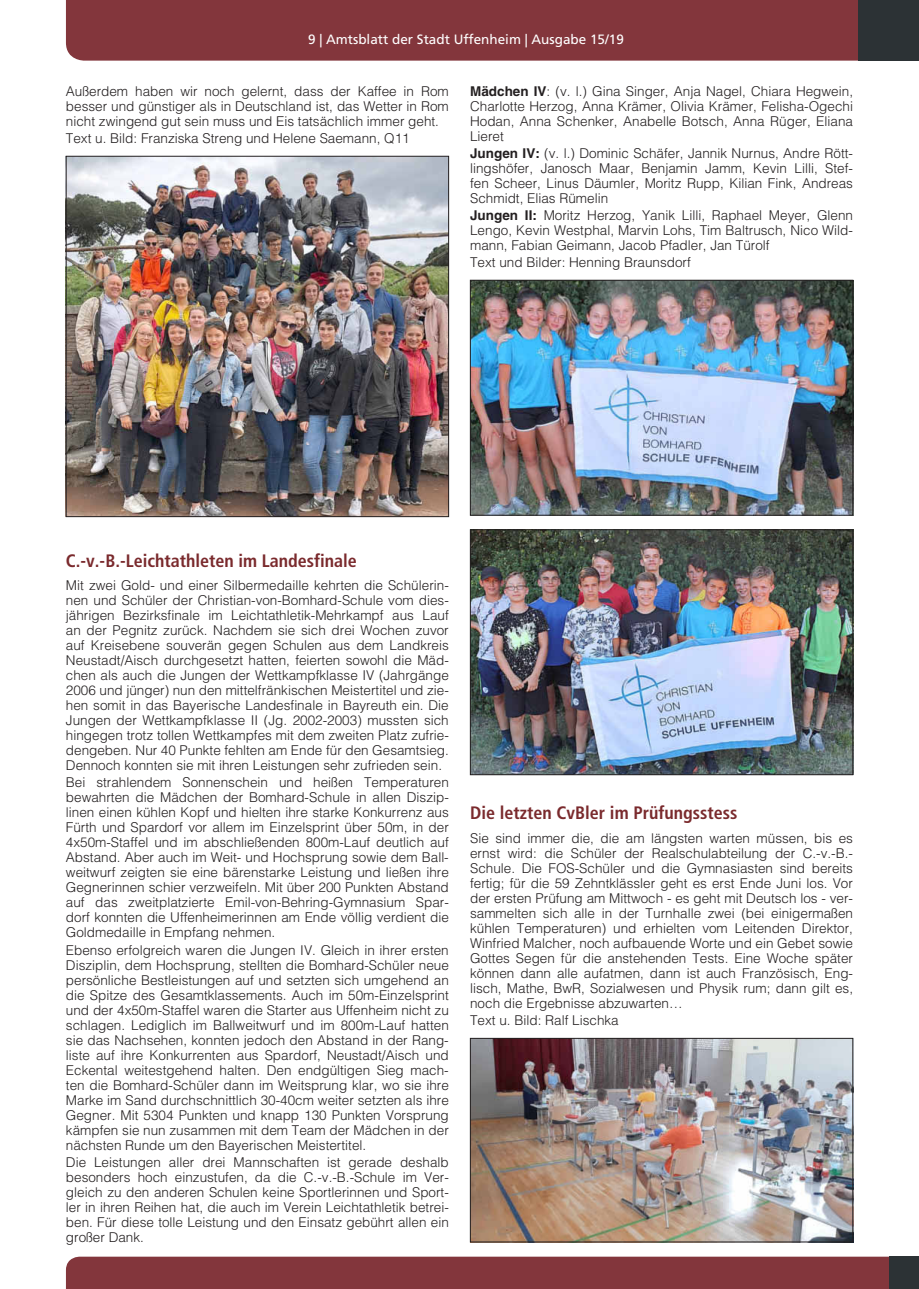
<style>
.page{position:relative;width:919px;height:1289px;background:#fff}
.page>*{position:absolute;margin:0;border:0;box-sizing:border-box;transform-origin:0 0}
.t1{font:700 condensed 18px "Frutiger LT";color:#7a2a2d}
.t2{font:300 13.5px/15px "Helvetica LT";color:#231f20;text-align:justify}
.t3{font:13.5px "Frutiger LT";color:#fff}
.s1{font-weight:700}
</style>
<div class="page">
<div style="left:66px;top:1256px;width:823px;height:32px;background:#83363c"></div>
<div style="left:889px;top:1256px;width:29px;height:32px;background:#2c3235"></div>
<div style="left:66px;top:0;width:792px;height:61px;background:#83363c"></div>
<div style="left:858px;top:0;width:60px;height:61px;background:#2c3235"></div>
<img style="left:472px;top:282px;width:379px;height:231px">
<div style="left:470px;top:280px;width:383px;height:235px;border:1px solid #231f20"></div>
<img style="left:472px;top:531px;width:379px;height:242px">
<div style="left:470px;top:529px;width:383px;height:246px;border:1px solid #231f20"></div>
<img style="left:472px;top:1040px;width:379px;height:200px">
<div style="left:470px;top:1038px;width:383px;height:204px;border:1px solid #231f20"></div>
<img style="left:68px;top:158px;width:379px;height:357px">
<div style="left:66px;top:156px;width:383px;height:361px;border:1px solid #231f20"></div>
<p class="t3" style="left:308px;top:32px;width:317px">9 | Amtsblatt der Stadt Uffenheim | Ausgabe 15/19</p>
<p class="t2" style="left:470px;top:83px;width:384px"><span class="s1">Mädchen IV</span>: (v. l. ) Gina Singer, Anja Nagel, Chiara Hegwein, Charlotte Herzog, Anna Krämer, Olivia Krämer, Felisha-Ogechi Hodan, Anna Schenker, Anabelle Botsch, Anna Rüger, Eliana Lieret</p>
<p class="t2" style="left:470px;top:145px;width:384px"><span class="s1">Jungen IV:</span> (v. l. ) Dominic Schäfer, Jannik Nurnus, Andre Rött&shy;lingshöfer, Janosch Maar, Benjamin Jamm, Kevin Lilli, Stef&shy;fen Scheer, Linus Däumler, Moritz Rupp, Kilian Fink, Andreas Schmidt, Elias Rümelin</p>
<p class="t2" style="left:470px;top:207px;width:384px"><span class="s1">Jungen II:</span> Moritz Herzog, Yanik Lilli, Raphael Meyer, Glenn Lengo, Kevin Westphal, Marvin Lohs, Tim Baltrusch, Nico Wild&shy;mann, Fabian Geimann, Jacob Pfadler, Jan Türolf</p>
<p class="t2" style="left:470px;top:254px;width:222px">Text und Bilder: Henning Braunsdorf</p>
<p class="t2" style="left:66px;top:83px;width:384px">Außerdem haben wir noch gelernt, dass der Kaffee in Rom besser und günstiger als in Deutschland ist, das Wetter in Rom nicht zwingend gut sein muss und Eis tatsächlich immer geht.</p>
<p class="t2" style="left:66px;top:131px;width:345px">Text u. Bild: Franziska Streng und Helene Saemann, Q11</p>
<h1 class="t1" style="left:66px;top:549px;width:292px">C.-v.-B.-Leichtathleten im Landesfinale</h1>
<p class="t2" style="left:66px;top:577px;width:384px;text-align:left">Mit zwei Gold- und einer Silbermedaille kehrten die Schülerin&shy;nen und Schüler der Christian-von-Bomhard-Schule vom dies&shy;jährigen Bezirksfinale im Leichtathletik-Mehrkampf aus Lauf an der Pegnitz zurück. Nachdem sie sich drei Wochen zuvor auf Kreisebene souverän gegen Schulen aus dem Landkreis Neustadt/Aisch durchgesetzt hatten, feierten sowohl die Mäd&shy;chen als auch die Jungen der Wettkampfklasse IV (Jahrgänge 2006 und jünger) nun den mittelfränkischen Meistertitel und zie&shy;hen somit in das Bayerische Landesfinale in Bayreuth ein. Die Jungen der Wettkampfklasse II (Jg. 2002-2003) mussten sich hingegen trotz tollen Wettkampfes mit dem zweiten Platz zufrie&shy;dengeben. Nur 40 Punkte fehlten am Ende für den Gesamtsieg.<br>Dennoch konnten sie mit ihren Leistungen sehr zufrieden sein.</p>
<p class="t2" style="left:66px;top:775px;width:384px">Bei strahlendem Sonnenschein und heißen Temperaturen bewahrten die Mädchen der Bomhard-Schule in allen Diszip&shy;linen einen kühlen Kopf und hielten ihre starke Konkurrenz aus Fürth und Spardorf vor allem im Einzelsprint über 50m, in der 4x50m-Staffel und im abschließenden 800m-Lauf deutlich auf Abstand. Aber auch im Weit- und Hochsprung sowie dem Ball&shy;weitwurf zeigten sie eine bärenstarke Leistung und ließen ihre Gegnerinnen schier verzweifeln. Mit über 200 Punkten Abstand auf das zweitplatzierte Emil-von-Behring-Gymnasium Spar&shy;dorf konnten die Uffenheimerinnen am Ende völlig verdient die Goldmedaille in Empfang nehmen.</p>
<p class="t2" style="left:66px;top:942px;width:384px">Ebenso erfolgreich waren die Jungen IV. Gleich in ihrer ersten Disziplin, dem Hochsprung, stellten die Bomhard-Schüler neue persönliche Bestleistungen auf und setzten sich umgehend an die Spitze des Gesamtklassements. Auch im 50m-Einzelsprint und der 4x50m-Staffel waren die Starter aus Uffenheim nicht zu schlagen. Lediglich im Ballweitwurf und im 800m-Lauf hatten sie das Nachsehen, konnten jedoch den Abstand in der Rang&shy;liste auf ihre Konkurrenten aus Spardorf, Neustadt/Aisch und Eckental weitestgehend halten. Den endgültigen Sieg mach&shy;ten die Bomhard-Schüler dann im Weitsprung klar, wo sie ihre Marke im Sand durchschnittlich 30-40cm weiter setzten als ihre Gegner. Mit 5304 Punkten und knapp 130 Punkten Vorsprung kämpfen sie nun zusammen mit dem Team der Mädchen in der nächsten Runde um den Bayerischen Meistertitel.</p>
<p class="t2" style="left:66px;top:1154px;width:384px">Die Leistungen aller drei Mannschaften ist gerade deshalb besonders hoch einzustufen, da die C.-v.-B.-Schule im Ver&shy;gleich zu den anderen Schulen keine Sportlerinnen und Sport&shy;ler in ihren Reihen hat, die auch im Verein Leichtathletik betrei&shy;ben. Für diese tolle Leistung und den Einsatz gebührt allen ein großer Dank.</p>
<h1 class="t1" style="left:470px;top:802px;width:269px">Die letzten CvBler im Prüfungsstess</h1>
<p class="t2" style="left:470px;top:830px;width:384px">Sie sind immer die, die am längsten warten müssen, bis es ernst wird: die Schüler der Realschulabteilung der C.-v.-B.- Schule. Die FOS-Schüler und die Gymnasiasten sind bereits fertig; für die 59 Zehntklässler geht es erst Ende Juni los. Vor der ersten Prüfung am Mittwoch - es geht mit Deutsch los - ver&shy;sammelten sich alle in der Turnhalle zwei (bei einigermaßen kühlen Temperaturen) und erhielten vom Leitenden Direktor, Winfried Malcher, noch aufbauende Worte und ein Gebet sowie Gottes Segen für die anstehenden Tests. Eine Woche später können dann alle aufatmen, dann ist auch Französisch, Eng&shy;lisch, Mathe, BwR, Sozialwesen und Physik rum; dann gilt es, noch die Ergebnisse abzuwarten…</p>
<p class="t2" style="left:470px;top:1012px;width:150px">Text u. Bild: Ralf Lischka</p>
</div>
